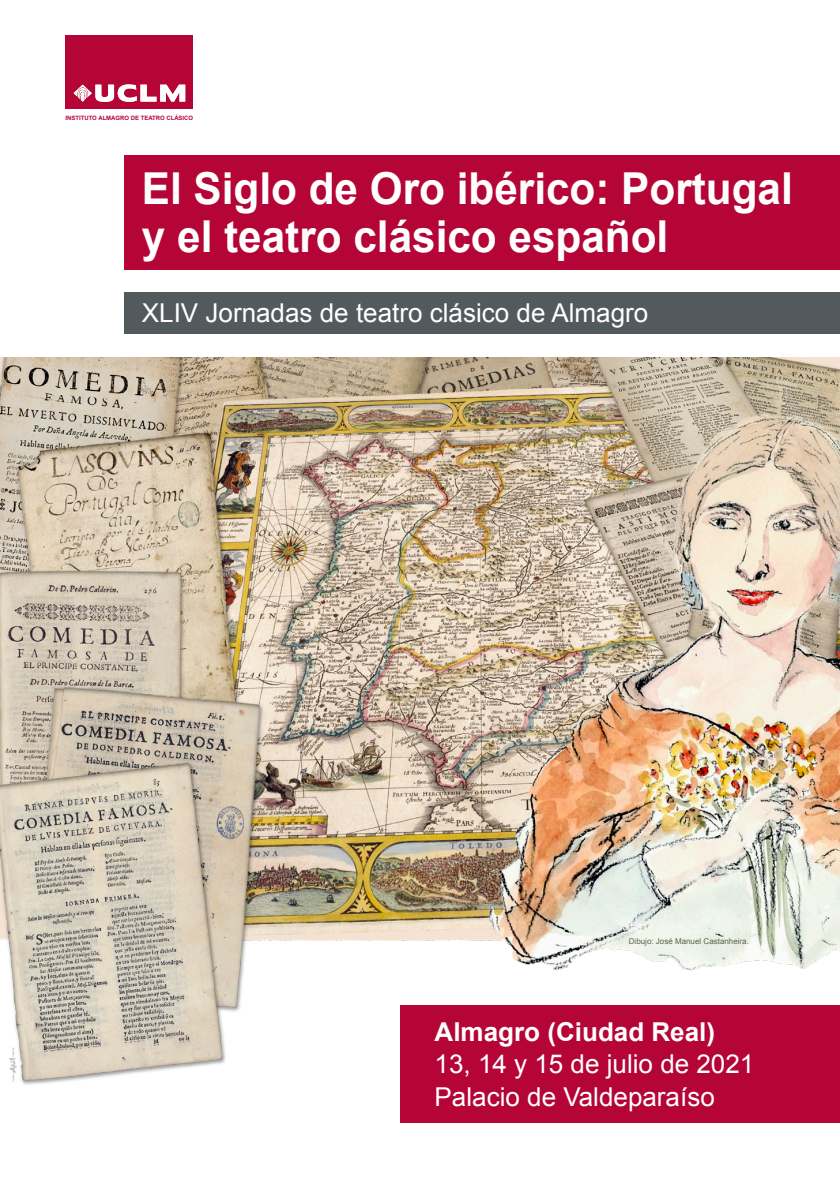
<style>
.page{position:relative;width:840px;height:1191px;background:#fff}
.page>*{position:absolute;margin:0;border:0;box-sizing:border-box;transform-origin:0 0}
.t1{font:700 44px/48.4px "Arial";color:#fff;scale:.96 1}
.t2{font:26px "Arial";color:#fff}
.t3{font:700 26px "Arial";color:#fff}
.t4{font:8px "Arial";color:#5b644b}
.t5{font:700 6px "Arial";color:#b50536}
</style>
<div class="page">
<img style="left:0;top:358px;width:839px;height:727px">
<div style="left:66px;top:35px;width:127px;height:74px;background:#b50536"></div>
<svg style="left:74px;top:84px;width:111px;height:18px"></svg>
<div style="left:125px;top:292px;width:714px;height:41px;background:#535a5d"></div>
<div style="left:125px;top:155px;width:714px;height:114px;background:#b50536"></div>
<div style="left:400px;top:1005px;width:439px;height:118px;background:#b50536"></div>
<p class="t5" style="left:66px;top:114px;width:129px">INSTITUTO ALMAGRO DE TEATRO CLÁSICO</p>
<p class="t1" style="left:142px;top:166px;width:679px">El Siglo de Oro ibérico: Portugal y el teatro clásico español</p>
<p class="t2" style="left:142px;top:296px;width:507px">XLIV Jornadas de teatro clásico de Almagro</p>
<p class="t4" style="left:628px;top:935px;width:122px">Dibujo: José Manuel Castanheira.</p>
<p class="t3" style="left:434px;top:1014px;width:282px">Almagro (Ciudad Real)</p>
<p class="t2" style="left:434px;top:1047px;width:321px">13, 14 y 15 de julio de 2021</p>
<p class="t2" style="left:434px;top:1079px;width:281px">Palacio de Valdeparaíso</p>
</div>
